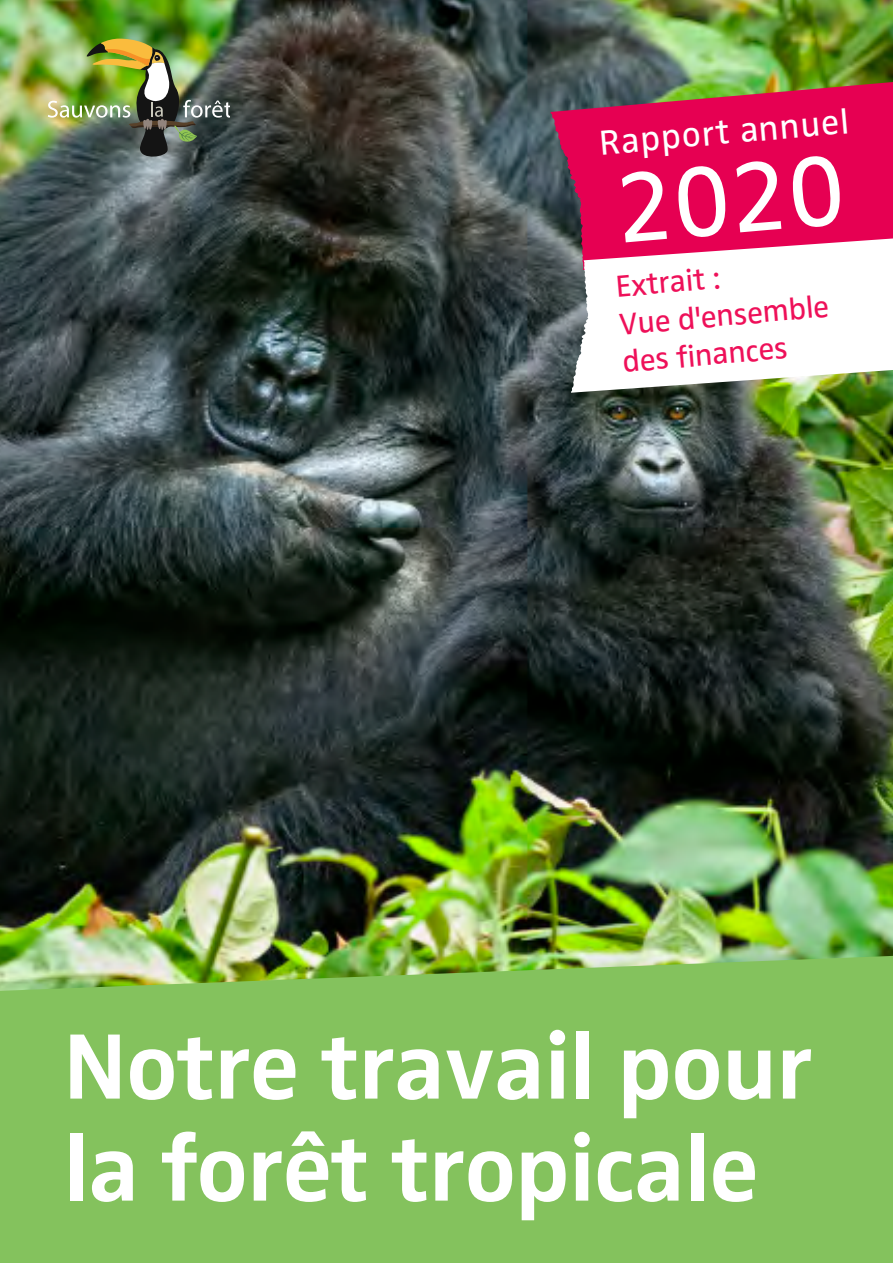
<style>
.page{position:relative;width:893px;height:1263px;background:#fff}
.page>*{position:absolute;margin:0;border:0;box-sizing:border-box;transform-origin:0 0}
.t1{font:102px "Zwo Pro";color:#fff}
.t2{font:700 96px/102px "Zwo Pro";letter-spacing:-.005em;color:#fff}
.t3{font:36px "Zwo Pro";color:#fff}
.t4{font:31.5px/37.8px "Zwo Pro";color:#ee1059}
</style>
<div class="page">
<img style="left:0;top:0;width:893px;height:956px">
<div style="left:0;top:956px;width:893px;height:307px;background:#84c25d"></div>
<svg style="left:550px;top:73px;width:343px;height:197px;background:#c61a51"></svg>
<svg style="left:570px;top:219px;width:323px;height:190px"></svg>
<img style="left:48px;top:39px;width:181px;height:120px">
<p class="t3" style="left:597px;top:115px;width:252px;rotate:-5deg">Rapport annuel</p>
<p class="t1" style="left:608px;top:132px;width:233px;rotate:-5deg">2020</p>
<p class="t4" style="left:614px;top:266px;width:212px;rotate:-5deg">Extrait :<br>Vue d'ensemble des finances</p>
<p class="t2" style="left:63px;top:1009px;width:751px">Notre travail pour la forêt tropicale</p>
</div>
